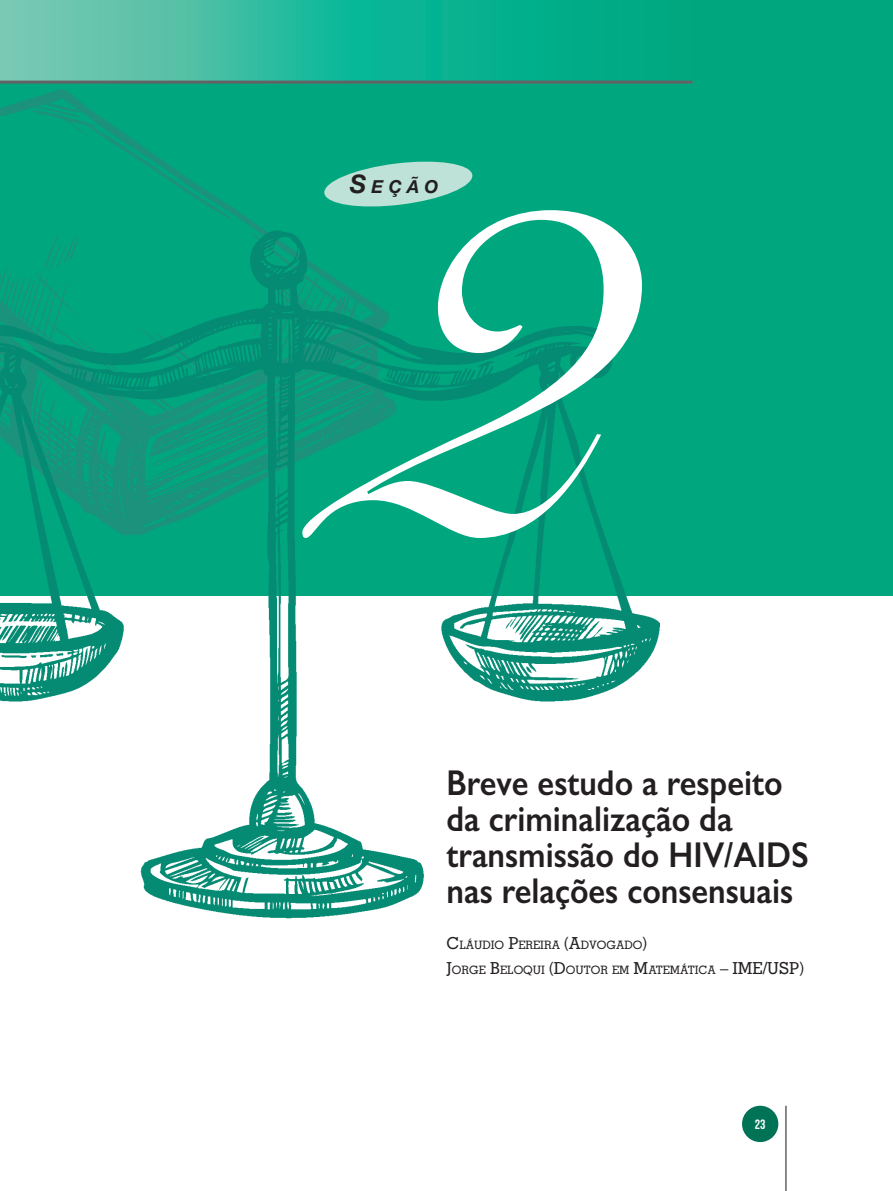
<style>
.page{position:relative;width:893px;height:1191px;background:#fff}
.page>*{position:absolute;margin:0;border:0;box-sizing:border-box;transform-origin:0 0}
.t1{font:600px "Snell Roundhand LT Std Scr";color:#fff}
.H1_titulo{font:600 36px/36px "Gill Sans";color:#231f20;scale:.9 1}
.t2{font:italic 700 18px "Helvetica Neue LT Std";color:#231f20}
.t3{font:13.5px "Bebas Neue";color:#fff}
.T1_corpo{font:500 11.55px "Memphis LT Std";color:#231f20}
.s1{font-size:25.65px}
.s2{font-size:16.5px}
</style>
<div class="page">
<div style="left:742px;top:1105px;width:36px;height:37px;background:#007255;border-radius:50%"></div>
<hr style="left:785px;top:1105px;width:2px;height:86px;background:#636366">
<div style="left:0;top:0;width:893px;height:595px;background:#00a77e"></div>
<img style="left:0;top:89px;width:264px;height:141px">
<img style="left:0;top:230px;width:659px;height:689px">
<svg style="left:324px;top:161px;width:149px;height:46px"></svg>
<svg style="left:0;top:0;width:692px;height:81px"></svg>
<hr style="left:0;top:81px;width:692px;height:3px;background:#636366">
<p class="t2" style="left:350px;top:175px;width:90px"><span class="s1">S</span>eção</p>
<p class="t1" style="left:299px;top:-3px;width:301px">2</p>
<p class="H1_titulo" style="left:446px;top:765px;width:404px">Breve estudo a respeito da criminalização da transmissão do HIV/AIDS nas relações consensuais</p>
<p class="T1_corpo" style="left:446px;top:938px;width:202px"><span class="s2">C</span>LÁUDIO <span class="s2">P</span>EREIRA <span class="s2">(A</span>DVOGADO<span class="s2">)</span></p>
<p class="T1_corpo" style="left:446px;top:963px;width:359px"><span class="s2">J</span>ORGE <span class="s2">B</span>ELOQUI <span class="s2">(D</span>OUTOR EM <span class="s2">M</span>ATEMÁTICA <span class="s2">– IME/USP)</span></p>
<p class="t3" style="left:755px;top:1116px;width:12px">23</p>
</div>
